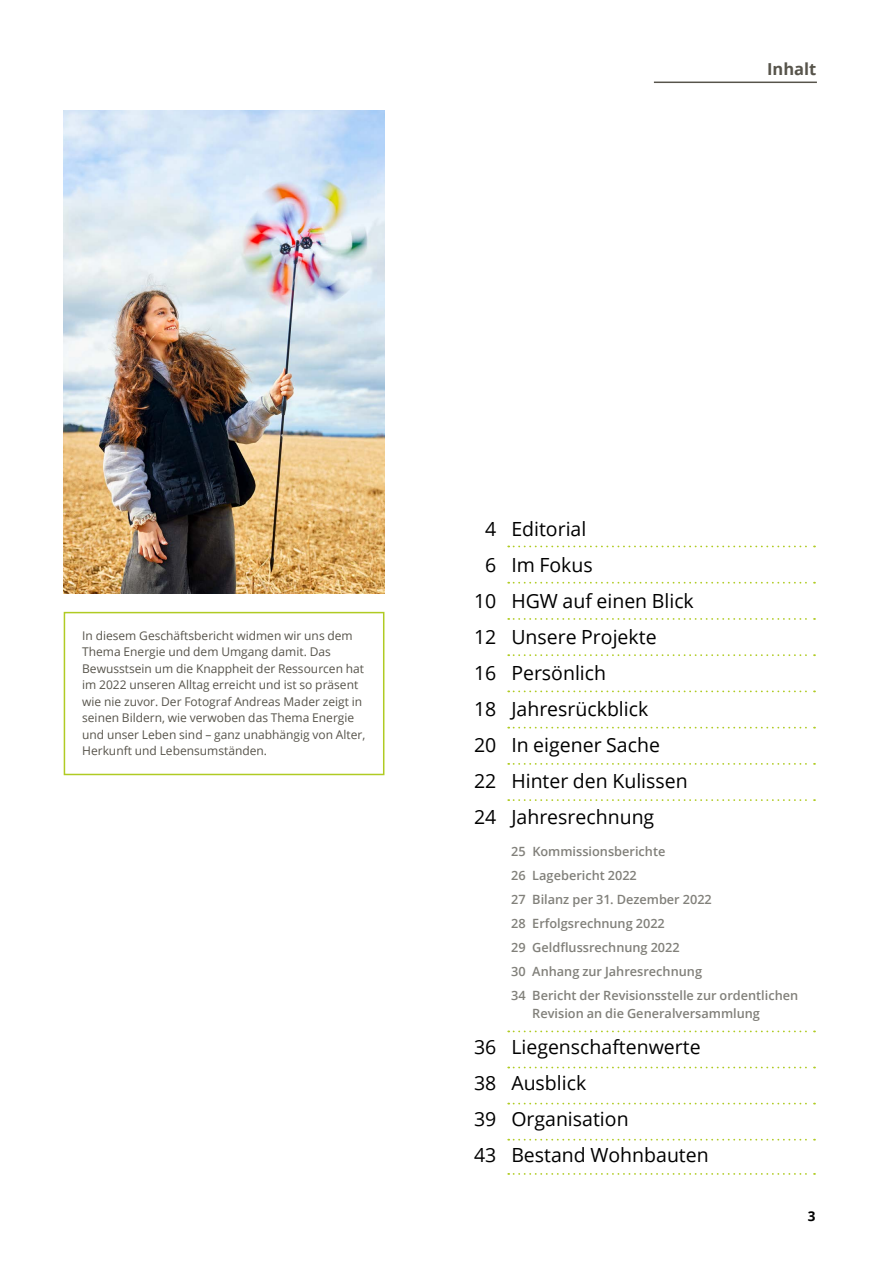
<style>
.page{position:relative;width:893px;height:1263px;background:#fff}
.page>*{position:absolute;margin:0;border:0;box-sizing:border-box;transform-origin:0 0}
.t1{font:19.5px/36px "Open Sans";color:#000}
.t2{font:700 16.5px "Open Sans";color:#57544b}
.t3{font:700 13.5px "Open Sans";color:#000}
.t4{font:600 12.75px/24px "Open Sans";color:#81807a}
.t5{font:12px/16.5px "Open Sans";color:#57544b}
</style>
<div class="page">
<hr style="left:654px;top:82px;width:163px;height:1px;background:#57544b">
<svg style="left:508px;top:582px;width:307px;height:2px"></svg>
<svg style="left:508px;top:618px;width:307px;height:2px"></svg>
<svg style="left:508px;top:654px;width:307px;height:2px"></svg>
<svg style="left:508px;top:727px;width:307px;height:1px"></svg>
<svg style="left:508px;top:690px;width:307px;height:2px"></svg>
<svg style="left:508px;top:763px;width:307px;height:2px"></svg>
<svg style="left:508px;top:799px;width:307px;height:2px"></svg>
<svg style="left:508px;top:546px;width:307px;height:1px"></svg>
<svg style="left:508px;top:1030px;width:307px;height:2px"></svg>
<svg style="left:508px;top:1103px;width:307px;height:1px"></svg>
<svg style="left:508px;top:1139px;width:307px;height:1px"></svg>
<svg style="left:508px;top:1173px;width:307px;height:2px"></svg>
<svg style="left:508px;top:1066px;width:307px;height:2px"></svg>
<img style="left:64px;top:111px;width:320px;height:482px">
<div style="left:64px;top:612px;width:320px;height:163px;border:2px solid #b0cb23"></div>
<h2 class="t2" style="left:767px;top:57px;width:51px">Inhalt</h2>
<p class="t5" style="left:82px;top:627px;width:285px">In diesem Geschäftsbericht widmen wir uns dem Thema Energie und dem Umgang damit. Das Bewusstsein um die Knappheit der Ressourcen hat im 2022 unseren Alltag erreicht und ist so präsent wie nie zuvor. Der Fotograf Andreas Mader zeigt in seinen Bildern, wie verwoben das Thema Energie und unser Leben sind – ganz unabhängig von Alter, Herkunft und Lebensumständen.</p>
<h1 class="t1" style="left:485px;top:510px;width:103px">4 Editorial</h1>
<h1 class="t1" style="left:485px;top:546px;width:109px">6 Im Fokus</h1>
<h1 class="t1" style="left:474px;top:582px;width:221px">10 HGW auf einen Blick</h1>
<h1 class="t1" style="left:474px;top:618px;width:184px">12 Unsere Projekte</h1>
<h1 class="t1" style="left:474px;top:654px;width:134px">16 Persönlich</h1>
<h1 class="t1" style="left:474px;top:690px;width:176px">18 Jahresrückblick</h1>
<h1 class="t1" style="left:474px;top:726px;width:187px">20 In eigener Sache</h1>
<h1 class="t1" style="left:474px;top:762px;width:215px">22 Hinter den Kulissen</h1>
<h1 class="t1" style="left:474px;top:798px;width:182px">24 Jahresrechnung</h1>
<p class="t4" style="left:511px;top:839px;width:289px">25 Kommissionsberichte<br>26 Lagebericht 2022<br>27 Bilanz per 31. Dezember 2022<br>28 Erfolgsrechnung 2022<br>29 Geldflussrechnung 2022<br>30 Anhang zur Jahresrechnung<br>34 Bericht der Revisionsstelle zur ordentlichen</p>
<p class="t4" style="left:532px;top:1001px;width:229px">Revision an die Generalversammlung</p>
<h1 class="t1" style="left:474px;top:1029px;width:236px">36 Liegenschaftenwerte<br>38 Ausblick<br>39 Organisation<br>43 Bestand Wohnbauten</h1>
<p class="t3" style="left:808px;top:1206px;width:9px">3</p>
</div>
